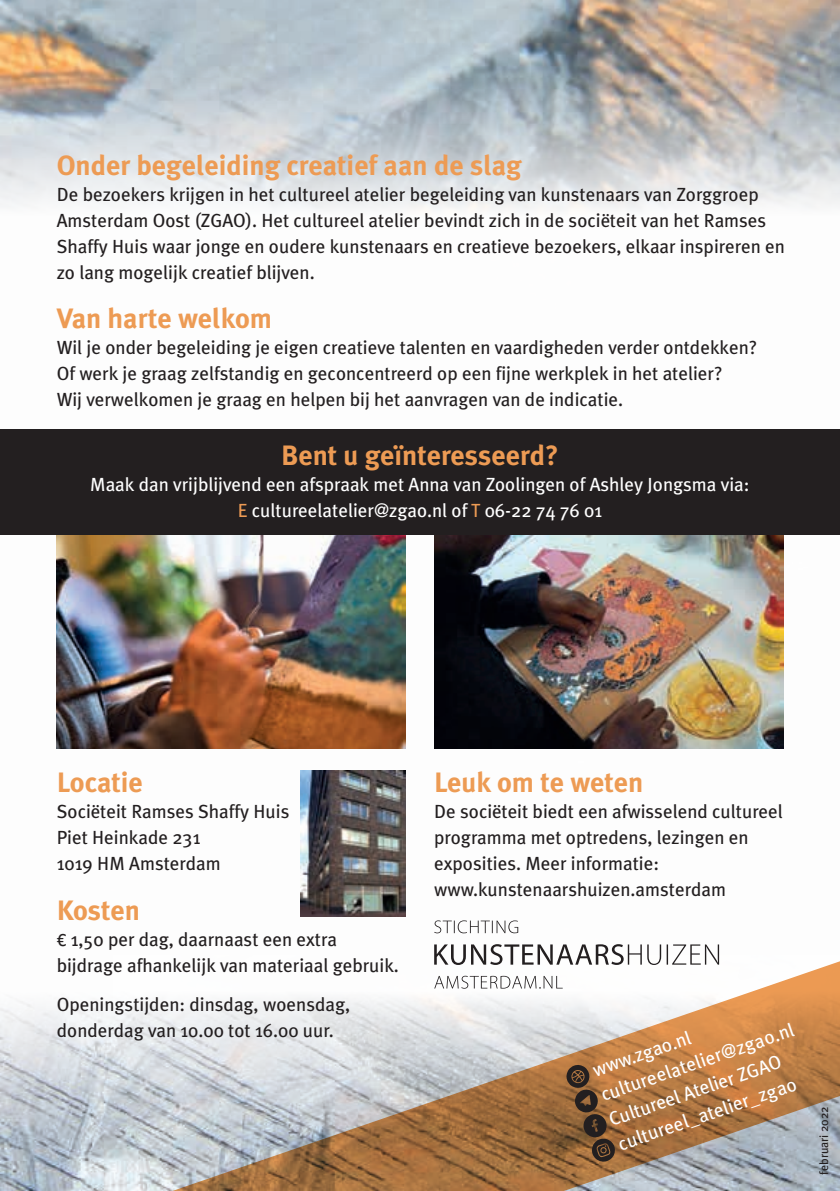
<style>
.page{position:relative;width:840px;height:1191px;background:#fff}
.page>*{position:absolute;margin:0;border:0;box-sizing:border-box;transform-origin:0 0}
.t1{font:700 28px "Meta Plus";color:#ed9b54}
.t2{font:19.2px/26px "Meta Plus";color:#fff}
.t3{font:19px/26px "Meta Plus";color:#231f20}
.t4{font:19px/26px "Meta Plus";color:#fff;text-align:center}
.t5{font:12px "Meta Plus";color:#231f20}
.s1{color:#ed9b54}
.s2{font-family:"Calibri"}
</style>
<div class="page">
<img style="left:0;top:0;width:839px;height:1191px">
<div style="left:0;top:429px;width:839px;height:106px;background:#231f20"></div>
<svg style="left:113px;top:955px;width:726px;height:236px"></svg>
<svg style="left:565px;top:1064px;width:50px;height:98px;background:#7d5634"></svg>
<img style="left:57px;top:535px;width:348px;height:213px">
<img style="left:434px;top:535px;width:348px;height:213px">
<img style="left:300px;top:770px;width:105px;height:146px">
<svg style="left:434px;top:920px;width:84px;height:13px"></svg>
<svg style="left:434px;top:975px;width:128px;height:13px"></svg>
<svg style="left:434px;top:944px;width:284px;height:21px"></svg>
<h1 class="t1" style="left:57px;top:149px;width:466px">Onder begeleiding creatief aan de slag</h1>
<p class="t3" style="left:57px;top:181px;width:729px">De bezoekers krijgen in het cultureel atelier begeleiding van kunstenaars van Zorggroep Amsterdam Oost (ZGAO). Het cultureel atelier bevindt zich in de sociëteit van het Ramses Shaffy Huis waar jonge en oudere kunstenaars en creatieve bezoekers, elkaar inspireren en zo lang mogelijk creatief blijven.</p>
<h1 class="t1" style="left:57px;top:302px;width:217px">Van harte welkom</h1>
<p class="t3" style="left:57px;top:334px;width:701px">Wil je onder begeleiding je eigen creatieve talenten en vaardigheden verder ontdekken?<br>Of werk je graag zelfstandig en geconcentreerd op een fijne werkplek in het atelier?<br>Wij verwelkomen je graag en helpen bij het aanvragen van de indicatie.</p>
<h1 class="t1" style="left:281px;top:439px;width:279px">Bent u geïnteresseerd?</h1>
<p class="t4" style="left:90px;top:471px;width:660px">Maak dan vrijblijvend een afspraak met Anna van Zoolingen of Ashley Jongsma via:<br><span class="s1">E</span> cultureelatelier@zgao.nl of <span class="s1">T</span> 06-22 74 76 01</p>
<h1 class="t1" style="left:57px;top:766px;width:87px">Locatie</h1>
<p class="t3" style="left:57px;top:798px;width:234px">Sociëteit Ramses Shaffy Huis<br>Piet Heinkade 231<br>1019 HM Amsterdam</p>
<h1 class="t1" style="left:57px;top:893px;width:85px">Kosten</h1>
<p class="t3" style="left:57px;top:925px;width:343px"><span class="s2">€</span> 1,50 per dag, daarnaast een extra bijdrage afhankelijk van materiaal gebruik.</p>
<p class="t3" style="left:57px;top:990px;width:295px">Openingstijden: dinsdag, woensdag, donderdag van 10.00 tot 16.00 uur.</p>
<h1 class="t1" style="left:434px;top:766px;width:210px">Leuk om te weten</h1>
<p class="t3" style="left:434px;top:798px;width:350px">De sociëteit biedt een afwisselend cultureel programma met optredens, lezingen en exposities. Meer informatie: www.kunstenaarshuizen.amsterdam</p>
<p class="t2" style="left:588px;top:1058px;width:205px;rotate:-19deg">www.zgao.nl cultureelatelier@zgao.nl<br>Cultureel Atelier ZGAO cultureel_atelier_zgao</p>
<p class="t5" style="left:816px;top:1174px;width:70px;rotate:-90deg">februari 2022</p>
</div>
